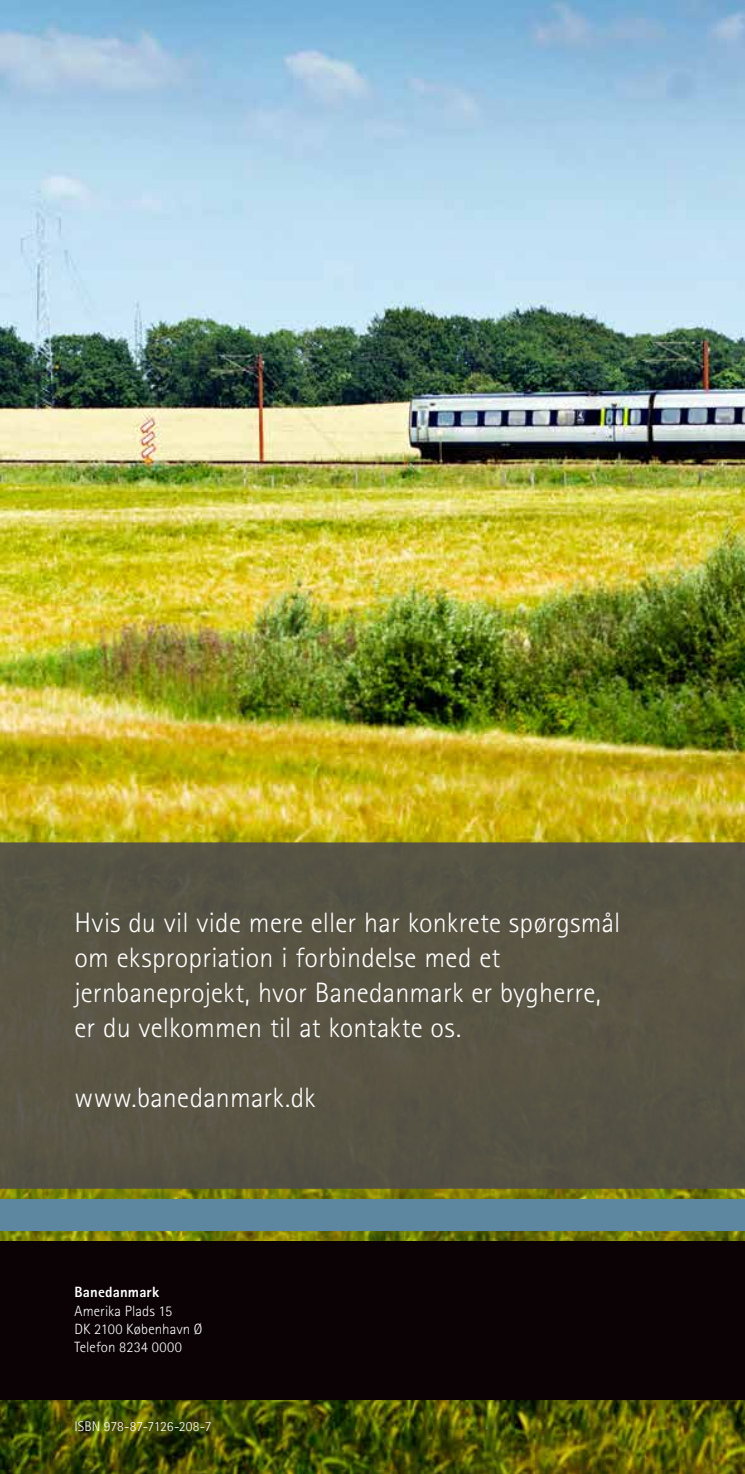
<style>
.page{position:relative;width:745px;height:1474px;background:#fff}
.page>*{position:absolute;margin:0;border:0;box-sizing:border-box;transform-origin:0 0}
.t1{font:300 28px/35px "Rotis Sans Serif Std";letter-spacing:.01em;color:#fff}
.t2{font:300 14.88px/18.4px "Rotis Sans Serif Std";letter-spacing:.005em;color:#fff}
.t3{font:800 14.88px "Rotis Sans Serif Std";letter-spacing:.01em;color:#fff}
.t4{font:300 14px "Rotis Sans Serif Std";color:#fff}
</style>
<div class="page">
<img style="left:0;top:0;width:744px;height:1473px">
<div style="left:0;top:842px;width:744px;height:346px;background:#585443"></div>
<div style="left:0;top:1240px;width:744px;height:159px;background:#0a0204"></div>
<div style="left:0;top:1198px;width:744px;height:32px;background:#5d87a1"></div>
<p class="t1" style="left:74px;top:904px;width:547px">Hvis du vil vide mere eller har konkrete spørgsmål om ekspropriation i forbindelse med et jernbaneprojekt, hvor Banedanmark er bygherre, er du velkommen til at kontakte os.</p>
<p class="t1" style="left:74px;top:1079px;width:242px">www.banedanmark.dk</p>
<p class="t3" style="left:74px;top:1282px;width:86px">Banedanmark</p>
<p class="t2" style="left:74px;top:1301px;width:129px">Amerika Plads 15<br>DK 2100 København Ø<br>Telefon 8234 0000</p>
<p class="t4" style="left:74px;top:1417px;width:138px">ISBN 978-87-7126-208-7</p>
</div>
